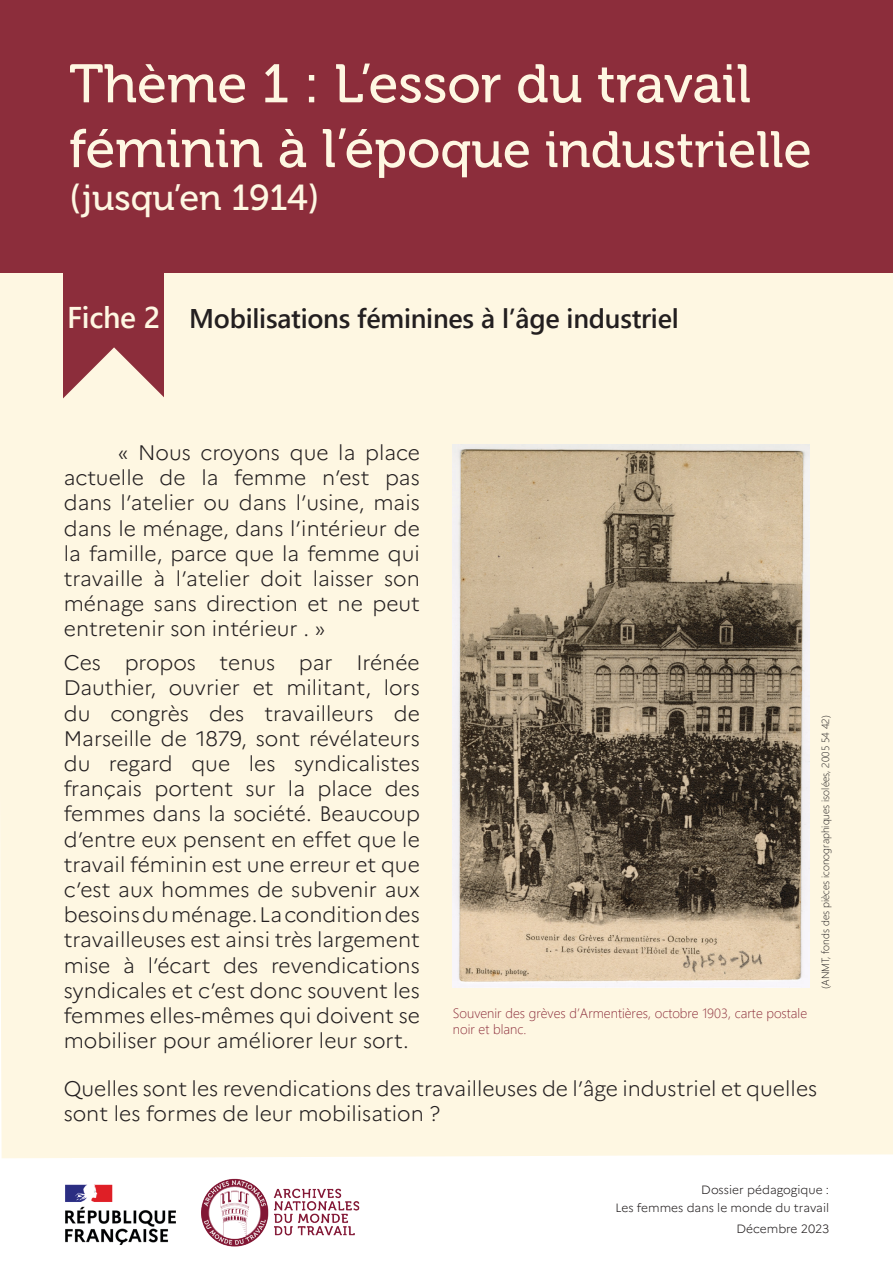
<style>
.page{position:relative;width:893px;height:1263px;background:#fff}
.page>*{position:absolute;margin:0;border:0;box-sizing:border-box;transform-origin:0 0}
.t1{font:54px "Museo 500";color:#fef7e2}
.t2{font:51px "Museo 500";color:#fef7e2}
.t3{font:36px "Museo 500";color:#fef7e2}
.t4{font:700 27px "Yu Gothic UI";letter-spacing:-.01em;color:#231f20}
.t5{font:300 21px/25.2px "Marianne";color:#231f20;text-align:justify}
.t6{font:300 13.5px/16.2px "Yu Gothic UI";color:#8c2d3b}
.t7{font:300 12px/18px "Marianne";color:#231f20;text-align:right}
.t8{font:300 10.5px "Yu Gothic UI";color:#231f20}
.s1{font-size:54px}
.s2{font-size:30px;color:#fef7e2}
</style>
<div class="page">
<div style="left:0;top:272px;width:893px;height:886px;background:#fef7e2"></div>
<div style="left:0;top:0;width:893px;height:272px;background:#8c2d3b"></div>
<div style="left:64px;top:270px;width:100px;height:129px;background:#8c2d3b"></div>
<svg style="left:60px;top:347px;width:108px;height:108px"></svg>
<img style="left:65px;top:1178px;width:295px;height:69px">
<img style="left:453px;top:444px;width:356px;height:543px">
<h1 class="t1" style="left:69px;top:54px;width:683px">Thème 1 : L’essor du travail</h1>
<h2 class="t2" style="left:69px;top:122px;width:744px"><span class="s1">féminin à l’épo</span>que industrielle</h2>
<h3 class="t3" style="left:69px;top:178px;width:252px">(jusqu’en 1914)</h3>
<p class="t4" style="left:67px;top:302px;width:613px"><span class="s2">Fiche 2</span> Mobilisations féminines à l’âge industriel</p>
<p class="t5" style="left:64px;top:438px;width:358px;text-indent:54px">« Nous croyons que la place actuelle de la femme n’est pas dans l’atelier ou dans l’usine, mais dans le ménage, dans l’intérieur de la famille, parce que la femme qui travaille à l’atelier doit laisser son ménage sans direction et ne peut entretenir son intérieur . »</p>
<p class="t5" style="left:64px;top:648px;width:358px">Ces propos tenus par Irénée Dauthier, ouvrier et militant, lors du congrès des travailleurs de Marseille de 1879, sont révélateurs du regard que les syndicalistes français portent sur la place des femmes dans la société. Beaucoup d’entre eux pensent en effet que le travail féminin est une erreur et que c’est aux hommes de subvenir aux besoins du ménage. La condition des travailleuses est ainsi très largement mise à l’écart des revendications syndicales et c’est donc souvent les femmes elles-mêmes qui doivent se mobiliser pour améliorer leur sort.</p>
<p class="t6" style="left:453px;top:1003px;width:356px">Souvenir des grèves d’Armentières, octobre 1903, carte postale noir et blanc.</p>
<p class="t8" style="left:815px;top:989px;width:275px;rotate:-90deg">(ANMT, fonds des pièces iconographiques isolées, 2005 54 42)</p>
<p class="t5" style="left:64px;top:1074px;width:755px">Quelles sont les revendications des travailleuses de l’âge industriel et quelles sont les formes de leur mobilisation ?</p>
<p class="t7" style="left:615px;top:1179px;width:215px">Dossier pédagogique :<br>Les femmes dans le monde du travail</p>
<p class="t7" style="left:736px;top:1219px;width:94px">Décembre 2023</p>
</div>
